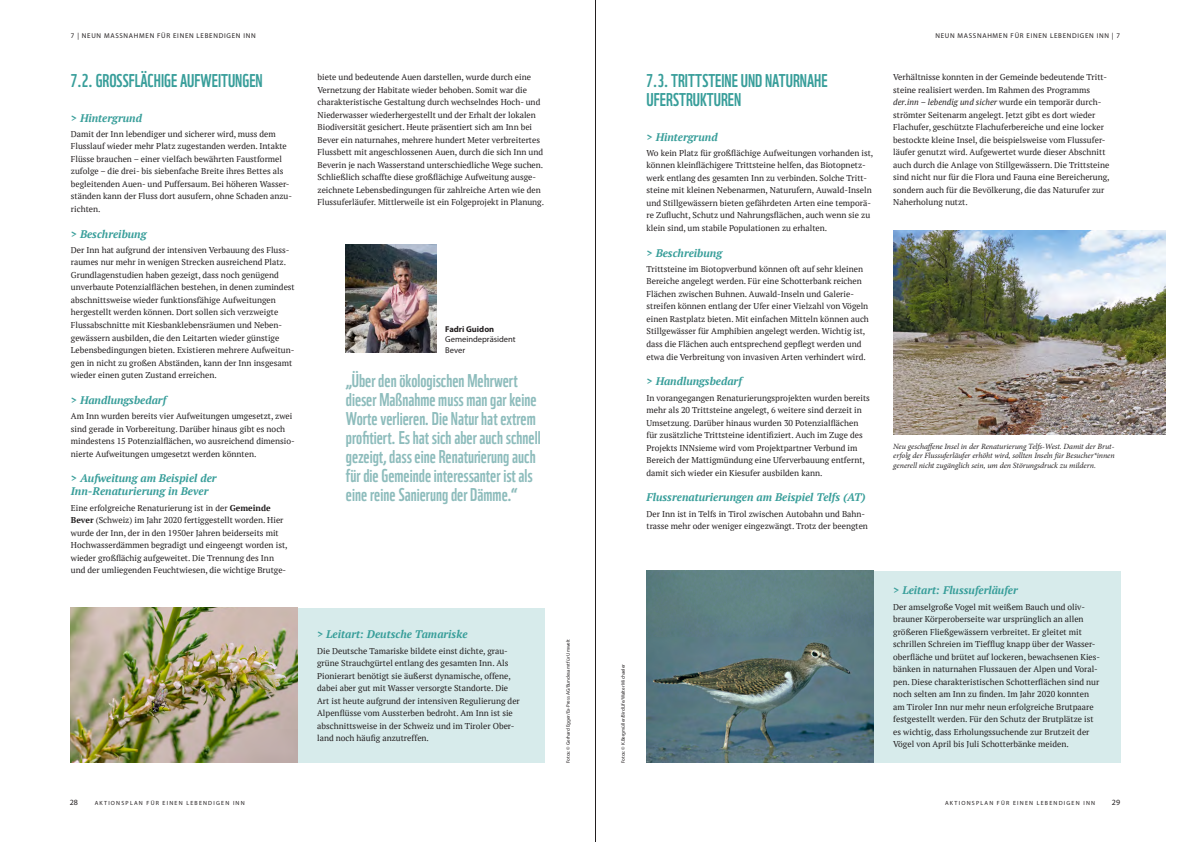
<style>
.page{position:relative;width:1191px;height:842px;background:#fff}
.page>*{position:absolute;margin:0;border:0;box-sizing:border-box;transform-origin:0 0}
.t1{font:18px/19px "WWF";color:#8dbcbc}
.t2{font:18px/19px "WWF";color:#389e9a}
.t3{font:italic 700 11px/13.2px "PT Serif";color:#389e9a}
.t4{font:8.5px/12.5px "PT Serif";color:#231f20}
.t5{font:8.5px/10.2px "Myriad Pro";color:#231f20}
.t6{font:700 8.5px "Myriad Pro";color:#231f20}
.t7{font:italic 8px/9.6px "Minion Pro";letter-spacing:-.005em;color:#231f20;text-align:justify}
.t8{font:8px "Myriad Pro";color:#231f20}
.t9{font:7px "Myriad Pro";letter-spacing:.1em;color:#231f20}
.t10{font:6px "Myriad Pro";letter-spacing:.2em;color:#231f20}
.t11{font:5px "Myriad Pro";color:#231f20}
.s1{font-weight:700}
.s2{font-style:italic}
</style>
<div class="page">
<img style="left:346px;top:244px;width:91px;height:108px">
<div style="left:286px;top:608px;width:258px;height:155px;background:#d7ebeb"></div>
<div style="left:862px;top:571px;width:258px;height:192px;background:#d7ebeb"></div>
<img style="left:70px;top:608px;width:227px;height:155px">
<img style="left:646px;top:636px;width:227px;height:127px">
<img style="left:646px;top:571px;width:227px;height:65px">
<img style="left:893px;top:230px;width:272px;height:204px">
<hr style="left:595px;top:0;width:1px;height:842px;background:#231f20">
<p class="t9" style="left:71px;top:32px;width:186px">7 | NEUN MASSNAHMEN FÜR EINEN LEBENDIGEN INN</p>
<h1 class="t2" style="left:71px;top:69px;width:193px">7.2. GROSSFLÄCHIGE AUFWEITUNGEN</h1>
<p class="t3" style="left:71px;top:111px;width:73px">&gt; Hintergrund</p>
<p class="t4" style="left:71px;top:128px;width:223px">Damit der Inn lebendiger und sicherer wird, muss dem Flusslauf wieder mehr Platz zugestanden werden. Intakte Flüsse brauchen – einer vielfach bewährten Faustformel zufolge – die drei- bis siebenfache Breite ihres Bettes als begleitenden Auen- und Puffersaum. Bei höheren Wasser&shy;ständen kann der Fluss dort ausufern, ohne Schaden anzu&shy;richten.</p>
<p class="t3" style="left:71px;top:227px;width:77px">&gt; Beschreibung</p>
<p class="t4" style="left:71px;top:244px;width:225px">Der Inn hat aufgrund der intensiven Verbauung des Fluss&shy;raumes nur mehr in wenigen Strecken ausreichend Platz.<br>Grundlagenstudien haben gezeigt, dass noch genügend unverbaute Potenzialflächen bestehen, in denen zumindest abschnittsweise wieder funktionsfähige Aufweitungen hergestellt werden können. Dort sollen sich verzweigte Flussabschnitte mit Kiesbanklebensräumen und Neben&shy;gewässern ausbilden, die den Leitarten wieder günstige Lebensbedingungen bieten. Existieren mehrere Aufweitun&shy;gen in nicht zu großen Abständen, kann der Inn insgesamt wieder einen guten Zustand erreichen.</p>
<p class="t3" style="left:71px;top:393px;width:97px">&gt; Handlungsbedarf</p>
<p class="t4" style="left:71px;top:410px;width:225px">Am Inn wurden bereits vier Aufweitungen umgesetzt, zwei sind gerade in Vorbereitung. Darüber hinaus gibt es noch mindestens 15 Potenzialflächen, wo ausreichend dimensio&shy;nierte Aufweitungen umgesetzt werden könnten.</p>
<p class="t3" style="left:71px;top:472px;width:147px">&gt; Aufweitung am Beispiel der<br>Inn-Renaturierung in Bever</p>
<p class="t4" style="left:71px;top:501px;width:218px">Eine erfolgreiche Renaturierung ist in der <span class="s1">Gemeinde Bever</span> (Schweiz) im Jahr 2020 fertiggestellt worden. Hier wurde der Inn, der in den 1950er Jahren beiderseits mit Hochwasserdämmen begradigt und eingeengt worden ist, wieder großflächig aufgeweitet. Die Trennung des Inn und der umliegenden Feuchtwiesen, die wichtige Brutge-</p>
<p class="t4" style="left:317px;top:71px;width:228px">biete und bedeutende Auen darstellen, wurde durch eine Vernetzung der Habitate wieder behoben. Somit war die charakteristische Gestaltung durch wechselndes Hoch- und Niederwasser wiederhergestellt und der Erhalt der lokalen Biodiversität gesichert. Heute präsentiert sich am Inn bei Bever ein naturnahes, mehrere hundert Meter verbreitertes Flussbett mit angeschlossenen Auen, durch die sich Inn und Beverin je nach Wasserstand unterschiedliche Wege suchen.<br>Schließlich schaffte diese großflächige Aufweitung ausge&shy;zeichnete Lebensbedingungen für zahlreiche Arten wie den Flussuferläufer. Mittlerweile ist ein Folgeprojekt in Planung.</p>
<p class="t6" style="left:445px;top:324px;width:51px">Fadri Guidon</p>
<p class="t5" style="left:445px;top:335px;width:72px">Gemeindepräsident<br>Bever</p>
<p class="t1" style="left:346px;top:369px;width:196px">„Über den ökologischen Mehrwert dieser Maßnahme muss man gar keine Worte verlieren. Die Natur hat extrem profitiert. Es hat sich aber auch schnell gezeigt, dass eine Renaturierung auch für die Gemeinde interessanter ist als eine reine Sanierung der Dämme.“</p>
<p class="t3" style="left:317px;top:628px;width:152px">&gt; Leitart: Deutsche Tamariske</p>
<p class="t4" style="left:317px;top:644px;width:204px">Die Deutsche Tamariske bildete einst dichte, grau&shy;grüne Strauchgürtel entlang des gesamten Inn. Als Pionierart benötigt sie äußerst dynamische, offene, dabei aber gut mit Wasser versorgte Standorte. Die Art ist heute aufgrund der intensiven Regulierung der Alpenflüsse vom Aussterben bedroht. Am Inn ist sie abschnittsweise in der Schweiz und im Tiroler Ober&shy;land noch häufig anzutreffen.</p>
<p class="t11" style="left:565px;top:763px;width:125px;rotate:-90deg">Fotos: © Gerhard Egger/Ex-Press AG/Bundesamt für Umwelt</p>
<h1 class="t2" style="left:646px;top:69px;width:183px">7.3. TRITTSTEINE UND NATURNAHE<br>UFERSTRUKTUREN</h1>
<p class="t3" style="left:646px;top:130px;width:73px">&gt; Hintergrund</p>
<p class="t4" style="left:646px;top:147px;width:228px">Wo kein Platz für großflächige Aufweitungen vorhanden ist, können kleinflächigere Trittsteine helfen, das Biotopnetz&shy;werk entlang des gesamten Inn zu verbinden. Solche Tritt&shy;steine mit kleinen Nebenarmen, Naturufern, Auwald-Inseln und Stillgewässern bieten gefährdeten Arten eine temporä&shy;re Zuflucht, Schutz und Nahrungsflächen, auch wenn sie zu klein sind, um stabile Populationen zu erhalten.</p>
<p class="t3" style="left:646px;top:246px;width:77px">&gt; Beschreibung</p>
<p class="t4" style="left:646px;top:263px;width:224px">Trittsteine im Biotopverbund können oft auf sehr kleinen Bereiche angelegt werden. Für eine Schotterbank reichen Flächen zwischen Buhnen. Auwald-Inseln und Galerie&shy;streifen können entlang der Ufer einer Vielzahl von Vögeln einen Rastplatz bieten. Mit einfachen Mitteln können auch Stillgewässer für Amphibien angelegt werden. Wichtig ist, dass die Flächen auch entsprechend gepflegt werden und etwa die Verbreitung von invasiven Arten verhindert wird.</p>
<p class="t3" style="left:646px;top:375px;width:97px">&gt; Handlungsbedarf</p>
<p class="t4" style="left:646px;top:391px;width:225px">In vorangegangen Renaturierungsprojekten wurden bereits mehr als 20 Trittsteine angelegt, 6 weitere sind derzeit in Umsetzung. Darüber hinaus wurden 30 Potenzialflächen für zusätzliche Trittsteine identifiziert. Auch im Zuge des Projekts INNsieme wird vom Projektpartner Verbund im Bereich der Mattigmündung eine Uferverbauung entfernt, damit sich wieder ein Kiesufer ausbilden kann.</p>
<p class="t3" style="left:646px;top:491px;width:220px">Flussrenaturierungen am Beispiel Telfs (AT)</p>
<p class="t4" style="left:646px;top:507px;width:223px">Der Inn ist in Telfs in Tirol zwischen Autobahn und Bahn&shy;trasse mehr oder weniger eingezwängt. Trotz der beengten</p>
<p class="t9" style="left:935px;top:32px;width:186px">NEUN MASSNAHMEN FÜR EINEN LEBENDIGEN INN | 7</p>
<p class="t4" style="left:893px;top:71px;width:218px">Verhältnisse konnten in der Gemeinde bedeutende Tritt&shy;steine realisiert werden. Im Rahmen des Programms <span class="s2">der.inn – lebendig und sicher</span> wurde ein temporär durch&shy;strömter Seitenarm angelegt. Jetzt gibt es dort wieder Flachufer, geschützte Flachuferbereiche und eine locker bestockte kleine Insel, die beispielsweise vom Flussufer&shy;läufer genutzt wird. Aufgewertet wurde dieser Abschnitt auch durch die Anlage von Stillgewässern. Die Trittsteine sind nicht nur für die Flora und Fauna eine Bereicherung, sondern auch für die Bevölkerung, die das Naturufer zur Naherholung nutzt.</p>
<p class="t7" style="left:893px;top:441px;width:223px">Neu geschaffene Insel in der Renaturierung Telfs-West. Damit der Brut&shy;erfolg der Flussuferläufer erhöht wird, sollten Inseln für Besucher*innen generell nicht zugänglich sein, um den Störungsdruck zu mildern.</p>
<p class="t11" style="left:620px;top:763px;width:100px;rotate:-90deg">Fotos: © K.Bergmüller/BirdLife/Walter Michaeler</p>
<p class="t3" style="left:893px;top:584px;width:126px">&gt; Leitart: Flussuferläufer</p>
<p class="t4" style="left:893px;top:600px;width:208px">Der amselgroße Vogel mit weißem Bauch und oliv&shy;brauner Körperoberseite war ursprünglich an allen größeren Fließgewässern verbreitet. Er gleitet mit schrillen Schreien im Tiefflug knapp über der Wasser&shy;oberfläche und brütet auf lockeren, bewachsenen Kies&shy;bänken in naturnahen Flussauen der Alpen und Voral&shy;pen. Diese charakteristischen Schotterflächen sind nur noch selten am Inn zu finden. Im Jahr 2020 konnten am Tiroler Inn nur mehr neun erfolgreiche Brutpaare festgestellt werden. Für den Schutz der Brutplätze ist es wichtig, dass Erholungssuchende zur Brutzeit der Vögel von April bis Juli Schotterbänke meiden.</p>
<p class="t8" style="left:70px;top:798px;width:10px">28</p>
<p class="t10" style="left:95px;top:800px;width:151px">AKTIONSPLAN FÜR EINEN LEBENDIGEN INN</p>
<p class="t10" style="left:945px;top:800px;width:151px">AKTIONSPLAN FÜR EINEN LEBENDIGEN INN</p>
<p class="t8" style="left:1111px;top:798px;width:10px">29</p>
</div>
